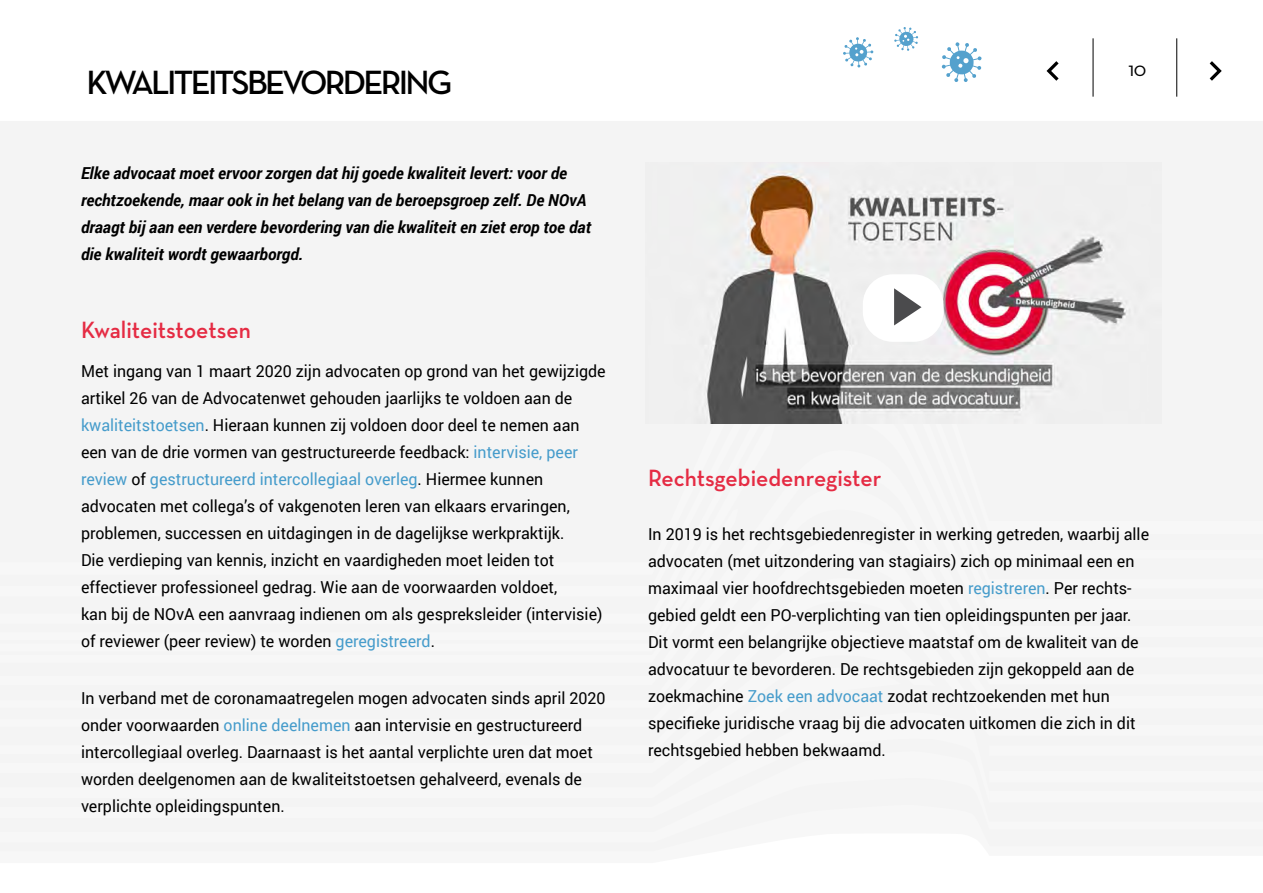
<style>
.page{position:relative;width:1263px;height:893px;background:#fff}
.page>*{position:absolute;margin:0;border:0;box-sizing:border-box;transform-origin:0 0}
.t1{font:600 34.2px "Neutra Text";letter-spacing:-.08em;color:#000}
.t2{font:600 24px "Neutra Text";color:#e52b43}
.t3{font:20.55px "Neutra Text";color:#000}
.t4{font:16.5px/27px "Roboto";color:#000}
.t5{font:italic 700 16.5px/27px "Roboto";color:#000}
.s1{color:#469ccb}
</style>
<div class="page">
<div style="left:0;top:121px;width:1263px;height:81px;background:#f4f4f4"></div>
<div style="left:0;top:202px;width:1263px;height:649px;background:#f4f4f4"></div>
<svg style="left:1046px;top:61px;width:13px;height:20px"></svg>
<svg style="left:1209px;top:61px;width:13px;height:20px"></svg>
<hr style="left:1093px;top:38px;width:1px;height:59px;background:#000">
<hr style="left:1176px;top:38px;width:1px;height:59px;background:#000">
<svg style="left:843px;top:37px;width:30px;height:31px"></svg>
<svg style="left:942px;top:42px;width:40px;height:40px"></svg>
<svg style="left:894px;top:27px;width:24px;height:24px"></svg>
<img style="left:645px;top:162px;width:516px;height:261px">
<div style="left:863px;top:274px;width:80px;height:68px;background:#fff;border-radius:30px"></div>
<svg style="left:894px;top:288px;width:27px;height:37px"></svg>
<h1 class="t1" style="left:86px;top:61px;width:368px">KWALITEITSBEVORDERING</h1>
<p class="t5" style="left:81px;top:159px;width:512px">Elke advocaat moet ervoor zorgen dat hij goede kwaliteit levert: voor de rechtzoekende, maar ook in het belang van de beroepsgroep zelf. De NOvA draagt bij aan een verdere bevordering van die kwaliteit en ziet erop toe dat die kwaliteit wordt gewaarborgd.</p>
<h2 class="t2" style="left:81px;top:315px;width:171px">Kwaliteitstoetsen</h2>
<p class="t4" style="left:81px;top:357px;width:526px">Met ingang van 1 maart 2020 zijn advocaten op grond van het gewijzigde artikel 26 van de Advocatenwet gehouden jaarlijks te voldoen aan de <span class="s1">kwaliteitstoetsen</span>. Hieraan kunnen zij voldoen door deel te nemen aan een van de drie vormen van gestructureerde feedback: <span class="s1">intervisie, peer review</span> of <span class="s1">gestructureerd intercollegiaal overleg</span>. Hiermee kunnen advocaten met collega’s of vakgenoten leren van elkaars ervaringen, problemen, successen en uitdagingen in de dagelijkse werkpraktijk.<br>Die verdieping van kennis, inzicht en vaardigheden moet leiden tot effectiever professioneel gedrag. Wie aan de voorwaarden voldoet,<br>kan bij de NOvA een aanvraag indienen om als gespreksleider (intervisie) of reviewer (peer review) te worden <span class="s1">geregistreerd</span>.</p>
<p class="t4" style="left:81px;top:684px;width:526px">In verband met de coronamaatregelen mogen advocaten sinds april 2020 onder voorwaarden <span class="s1">online deelnemen</span> aan intervisie en gestructureerd intercollegiaal overleg. Daarnaast is het aantal verplichte uren dat moet worden deelgenomen aan de kwaliteitstoetsen gehalveerd, evenals de verplichte opleidingspunten.</p>
<p class="t3" style="left:1128px;top:56px;width:20px">10</p>
<h2 class="t2" style="left:648px;top:463px;width:235px">Rechtsgebiedenregister</h2>
<p class="t4" style="left:648px;top:520px;width:502px">In 2019 is het rechtsgebiedenregister in werking getreden, waarbij alle advocaten (met uitzondering van stagiairs) zich op minimaal een en maximaal vier hoofdrechtsgebieden moeten <span class="s1">registreren</span>. Per rechts&shy;gebied geldt een PO-verplichting van tien opleidingspunten per jaar.<br>Dit vormt een belangrijke objectieve maatstaf om de kwaliteit van de advocatuur te bevorderen. De rechtsgebieden zijn gekoppeld aan de zoekmachine <span class="s1">Zoek een advocaat</span> zodat rechtzoekenden met hun specifieke juridische vraag bij die advocaten uitkomen die zich in dit rechtsgebied hebben bekwaamd.</p>
</div>
